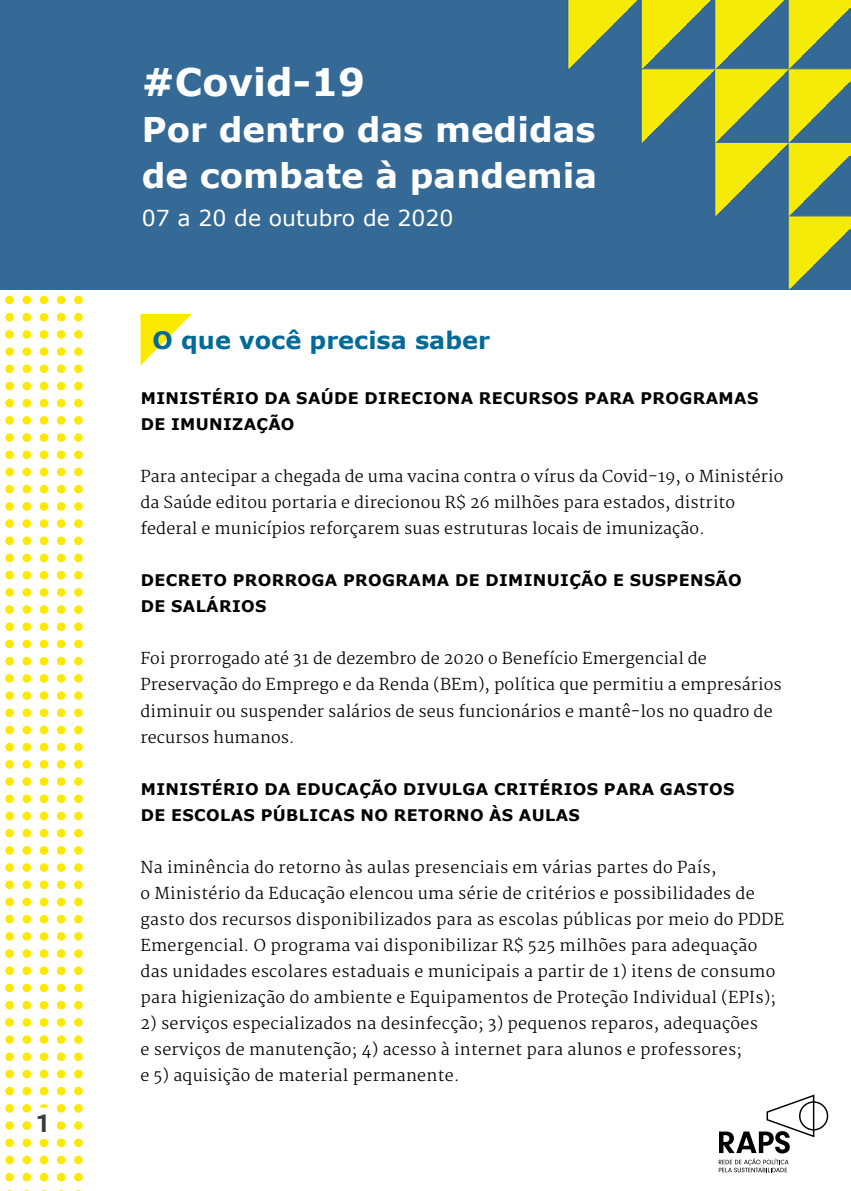
<style>
.page{position:relative;width:851px;height:1191px;background:#fff}
.page>*{position:absolute;margin:0;border:0;box-sizing:border-box;transform-origin:0 0}
.t1{font:700 38px "Verdana";color:#fff}
.t2{font:700 34px/46px "Verdana";color:#fff}
.t3{font:700 24px "Verdana";color:#006a9a}
.t4{font:22px "Verdana";color:#fff}
.t5{font:500 22px "Titling Gothic FB Normal";color:#3c3c3b}
.t6{font:300 16px/26px "Martel";letter-spacing:.02em;color:#000}
.t7{font:700 16px/26px "Verdana";letter-spacing:.025em;color:#000}
</style>
<div class="page">
<hr style="left:850px;top:0;width:1px;height:1191px;background:#bfbfbf">
<svg style="left:0;top:289px;width:85px;height:902px"></svg>
<div style="left:31px;top:1107px;width:23px;height:32px;background:#fff"></div>
<svg style="left:718px;top:1094px;width:110px;height:78px"></svg>
<img style="left:0;top:0;width:850px;height:289px">
<svg style="left:140px;top:314px;width:52px;height:51px"></svg>
<h3 class="t5" style="left:37px;top:1110px;width:12px">1</h3>
<h1 class="t1" style="left:142px;top:55px;width:225px">#Covid-19</h1>
<h2 class="t2" style="left:142px;top:106px;width:457px">Por dentro das medidas de combate à pandemia</h2>
<h3 class="t4" style="left:142px;top:203px;width:313px">07 a 20 de outubro de 2020</h3>
<h3 class="t3" style="left:152px;top:323px;width:339px">O que você precisa saber</h3>
<p class="t7" style="left:141px;top:385px;width:619px">MINISTÉRIO DA SAÚDE DIRECIONA RECURSOS PARA PROGRAMAS<br>DE IMUNIZAÇÃO</p>
<p class="t6" style="left:140px;top:464px;width:644px">Para antecipar a chegada de uma vacina contra o vírus da Covid-19, o Ministério da Saúde editou portaria e direcionou R$ 26 milhões para estados, distrito federal e municípios reforçarem suas estruturas locais de imunização.</p>
<p class="t7" style="left:141px;top:567px;width:602px">DECRETO PRORROGA PROGRAMA DE DIMINUIÇÃO E SUSPENSÃO<br>DE SALÁRIOS</p>
<p class="t6" style="left:140px;top:646px;width:642px">Foi prorrogado até 31 de dezembro de 2020 o Benefício Emergencial de Preservação do Emprego e da Renda (BEm), política que permitiu a empresários diminuir ou suspender salários de seus funcionários e mantê-los no quadro de recursos humanos.</p>
<p class="t7" style="left:141px;top:775px;width:595px">MINISTÉRIO DA EDUCAÇÃO DIVULGA CRITÉRIOS PARA GASTOS<br>DE ESCOLAS PÚBLICAS NO RETORNO ÀS AULAS</p>
<p class="t6" style="left:140px;top:854px;width:645px">Na iminência do retorno às aulas presenciais em várias partes do País,<br>o Ministério da Educação elencou uma série de critérios e possibilidades de gasto dos recursos disponibilizados para as escolas públicas por meio do PDDE Emergencial. O programa vai disponibilizar R$ 525 milhões para adequação das unidades escolares estaduais e municipais a partir de 1) itens de consumo para higienização do ambiente e Equipamentos de Proteção Individual (EPIs);</p>
<p class="t6" style="left:140px;top:1010px;width:619px">2) serviços especializados na desinfecção; 3) pequenos reparos, adequações e serviços de manutenção; 4) acesso à internet para alunos e professores;<br>e 5) aquisição de material permanente.</p>
</div>
